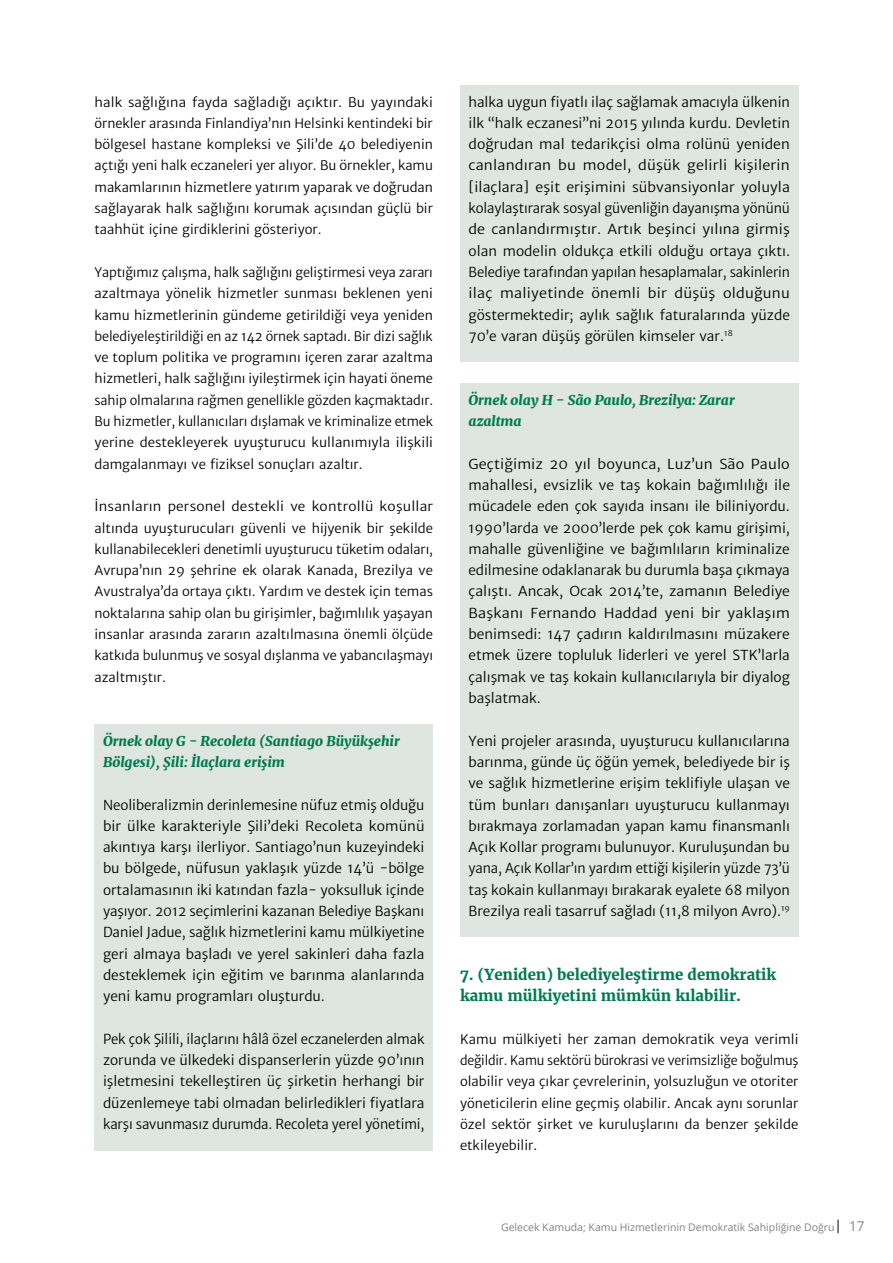
<style>
.page{position:relative;width:893px;height:1263px;background:#fff}
.page>*{position:absolute;margin:0;border:0;box-sizing:border-box;transform-origin:0 0}
.t1{font:700 15px/21.3px "Merriweather";color:#007a52}
.t2{font:13.65px/21.3px "Merriweather Sans";color:#000;text-align:justify}
.t3{font:13.65px/21.3px "Merriweather Sans";color:#000;text-align:justify;scale:1.05 1}
.t4{font:13.65px/21.3px "Merriweather Sans";color:#000;text-align:justify;scale:.96 1}
.t5{font:italic 900 13.65px/21.3px "Merriweather";color:#007a52}
.t6{font:13.05px/21.3px "Merriweather Sans";color:#000;text-align:justify}
.t7{font:13.05px/21.3px "Merriweather Sans";color:#000;text-align:justify;scale:1.05 1}
.t8{font:10.5px "Open Sans";color:#808285}
.s1{font-size:13.5px;color:#000}
.s2{font-size:13.5px}
</style>
<div class="page">
<div style="left:460px;top:383px;width:338px;height:554px;background:#dfe6e1"></div>
<div style="left:460px;top:85px;width:338px;height:277px;background:#dfe6e1"></div>
<div style="left:94px;top:724px;width:339px;height:426px;background:#dfe6e1"></div>
<p class="t6" style="left:94px;top:91px;width:340px">halk sağlığına fayda sağladığı açıktır. Bu yayındaki örnekler arasında Finlandiya’nın Helsinki kentindeki bir bölgesel hastane kompleksi ve Şili’de 40 belediyenin açtığı yeni halk eczaneleri yer alıyor. Bu örnekler, kamu makamlarının hizmetlere yatırım yaparak ve doğrudan sağlayarak halk sağlığını korumak açısından güçlü bir taahhüt içine girdiklerini gösteriyor.</p>
<p class="t6" style="left:94px;top:262px;width:340px">Yaptığımız çalışma, halk sağlığını geliştirmesi veya zararı azaltmaya yönelik hizmetler sunması beklenen yeni kamu hizmetlerinin gündeme getirildiği veya yeniden belediyeleştirildiği en az 142 örnek saptadı. Bir dizi sağlık ve toplum politika ve programını içeren zarar azaltma hizmetleri, halk sağlığını iyileştirmek için hayati öneme sahip olmalarına rağmen genellikle gözden kaçmaktadır.<br>Bu hizmetler, kullanıcıları dışlamak ve kriminalize etmek yerine destekleyerek uyuşturucu kullanımıyla ilişkili damgalanmayı ve fiziksel sonuçları azaltır.</p>
<p class="t7" style="left:94px;top:496px;width:324px">İnsanların personel destekli ve kontrollü koşullar altında uyuşturucuları güvenli ve hijyenik bir şekilde kullanabilecekleri denetimli uyuşturucu tüketim odaları, Avrupa’nın 29 şehrine ek olarak Kanada, Brezilya ve Avustralya’da ortaya çıktı. Yardım ve destek için temas noktalarına sahip olan bu girişimler, bağımlılık yaşayan insanlar arasında zararın azaltılmasına önemli ölçüde katkıda bulunmuş ve sosyal dışlanma ve yabancılaşmayı azaltmıştır.</p>
<p class="t5" style="left:103px;top:730px;width:298px">Örnek olay G - Recoleta (Santiago Büyükşehir<br>Bölgesi), Şili: İlaçlara erişim</p>
<p class="t2" style="left:103px;top:794px;width:323px">Neoliberalizmin derinlemesine nüfuz etmiş olduğu bir ülke karakteriyle Şili’deki Recoleta komünü akıntıya karşı ilerliyor. Santiago’nun kuzeyindeki bu bölgede, nüfusun yaklaşık yüzde 14’ü -bölge ortalamasının iki katından fazla- yoksulluk içinde yaşıyor. 2012 seçimlerini kazanan Belediye Başkanı Daniel Jadue, sağlık hizmetlerini kamu mülkiyetine geri almaya başladı ve yerel sakinleri daha fazla desteklemek için eğitim ve barınma alanlarında yeni kamu programları oluşturdu.</p>
<p class="t4" style="left:103px;top:1028px;width:336px">Pek çok Şilili, ilaçlarını hâlâ özel eczanelerden almak zorunda ve ülkedeki dispanserlerin yüzde 90’ının işletmesini tekelleştiren üç şirketin herhangi bir düzenlemeye tabi olmadan belirledikleri fiyatlara karşı savunmasız durumda. Recoleta yerel yönetimi,</p>
<p class="t2" style="left:468px;top:91px;width:323px">halka uygun fiyatlı ilaç sağlamak amacıyla ülkenin ilk “halk eczanesi”ni 2015 yılında kurdu. Devletin doğrudan mal tedarikçisi olma rolünü yeniden canlandıran bu model, düşük gelirli kişilerin [ilaçlara] eşit erişimini sübvansiyonlar yoluyla kolaylaştırarak sosyal güvenliğin dayanışma yönünü de canlandırmıştır. Artık beşinci yılına girmiş olan modelin oldukça etkili olduğu ortaya çıktı.<br>Belediye tarafından yapılan hesaplamalar, sakinlerin ilaç maliyetinde önemli bir düşüş olduğunu göstermektedir; aylık sağlık faturalarında yüzde 70’e varan düşüş görülen kimseler var.<sup>18</sup></p>
<p class="t5" style="left:468px;top:389px;width:268px">Örnek olay H - São Paulo, Brezilya: Zarar azaltma</p>
<p class="t3" style="left:468px;top:453px;width:308px">Geçtiğimiz 20 yıl boyunca, Luz’un São Paulo mahallesi, evsizlik ve taş kokain bağımlılığı ile mücadele eden çok sayıda insanı ile biliniyordu.<br>1990’larda ve 2000’lerde pek çok kamu girişimi, mahalle güvenliğine ve bağımlıların kriminalize edilmesine odaklanarak bu durumla başa çıkmaya çalıştı. Ancak, Ocak 2014’te, zamanın Belediye Başkanı Fernando Haddad yeni bir yaklaşım benimsedi: 147 çadırın kaldırılmasını müzakere etmek üzere topluluk liderleri ve yerel STK’larla çalışmak ve taş kokain kullanıcılarıyla bir diyalog başlatmak.</p>
<p class="t2" style="left:468px;top:730px;width:323px">Yeni projeler arasında, uyuşturucu kullanıcılarına barınma, günde üç öğün yemek, belediyede bir iş ve sağlık hizmetlerine erişim teklifiyle ulaşan ve tüm bunları danışanları uyuşturucu kullanmayı bırakmaya zorlamadan yapan kamu finansmanlı Açık Kollar programı bulunuyor. Kuruluşundan bu yana, Açık Kollar’ın yardım ettiği kişilerin yüzde 73’ü taş kokain kullanmayı bırakarak eyalete 68 milyon Brezilya reali tasarruf sağladı (11,8 milyon Avro).<sup>19</sup></p>
<p class="t1" style="left:460px;top:964px;width:318px">7. (Yeniden) belediyeleştirme demokratik kamu mülkiyetini mümkün kılabilir.</p>
<p class="t6" style="left:460px;top:1028px;width:340px">Kamu mülkiyeti her zaman demokratik veya verimli değildir. Kamu sektörü bürokrasi ve verimsizliğe boğulmuş olabilir veya çıkar çevrelerinin, yolsuzluğun ve otoriter yöneticilerin eline geçmiş olabilir. Ancak aynı sorunlar özel sektör şirket ve kuruluşlarını da benzer şekilde etkileyebilir.</p>
<p class="t8" style="left:501px;top:1220px;width:365px">Gelecek Kamuda; Kamu Hizmetlerinin Demokratik Sahipliğine Doğru<span class="s1">|</span> <span class="s2">17</span></p>
</div>
